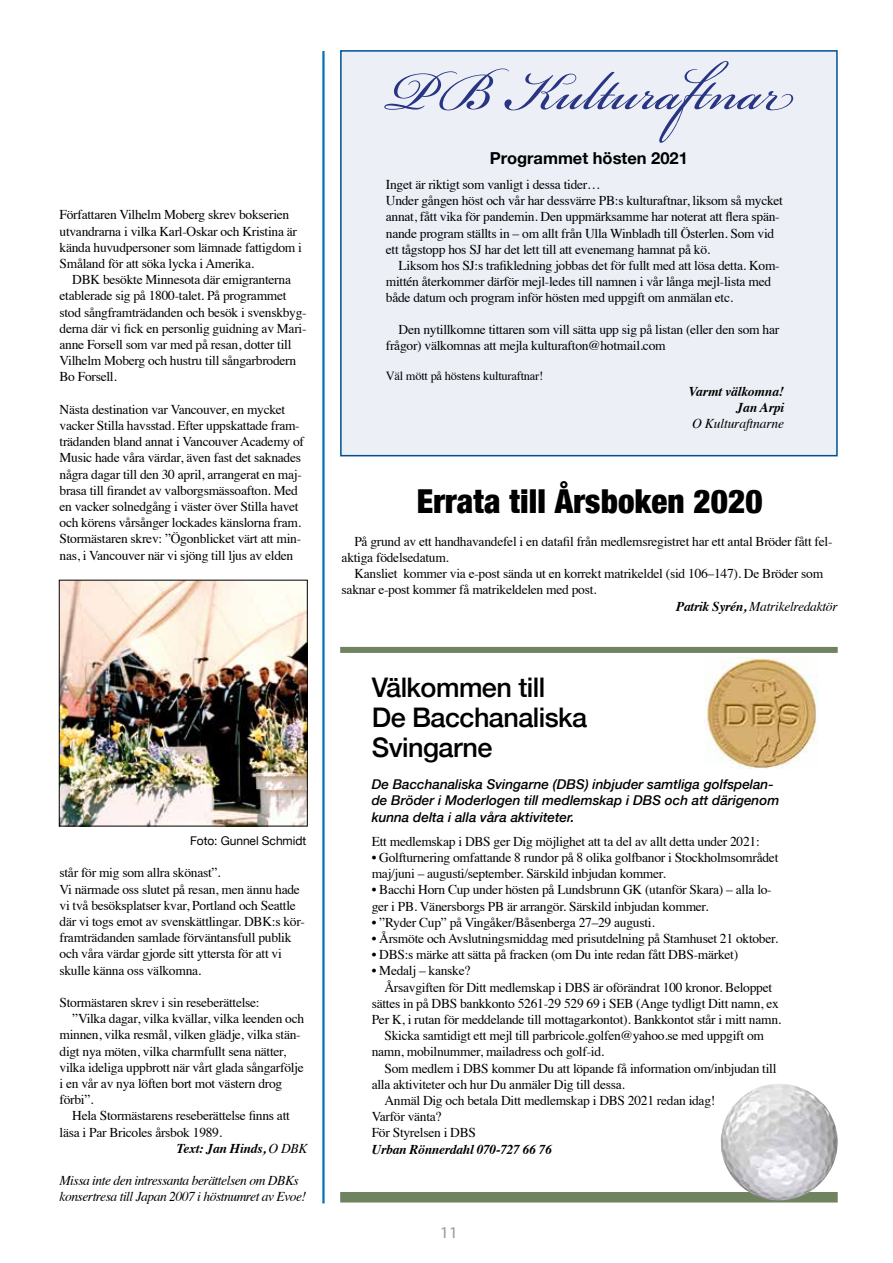
<style>
.page{position:relative;width:893px;height:1263px;background:#fff}
.page>*{position:absolute;margin:0;border:0;box-sizing:border-box;transform-origin:0 0}
.t1{font:84px "Bickham Script Pro";color:#283583}
.t2{font:900 condensed 33px "Helvetica Neue";letter-spacing:.005em;color:#000}
.t3{font:500 27px/30px "Helvetica Neue";letter-spacing:-.02em;color:#000}
.t4{font:700 16.5px "Helvetica Neue";color:#000}
.t5{font:16.5px "Myriad Pro";color:#9d9d9c;scale:1.1 1}
.t6{font:13.5px/16.2px "Times";letter-spacing:-.02em;color:#000}
.t7{font:italic 500 13.5px/16.2px "Helvetica Neue";color:#000}
.t8{font:italic 13.5px/16.2px "Times";letter-spacing:-.035em;color:#000}
.t9{font:italic 700 13.5px/16.2px "Times";letter-spacing:-.02em;color:#000;text-align:right}
.t10{font:italic 13.5px "Times";letter-spacing:-.01em;color:#000}
.t11{font:12.45px "Times";letter-spacing:-.02em;color:#000}
.t12{font:12px "Helvetica Neue";letter-spacing:-.005em;color:#000}
.s1{font-weight:400}
.s2{font-weight:700}
</style>
<div class="page">
<div style="left:340px;top:647px;width:498px;height:6px;background:#708360"></div>
<div style="left:340px;top:1192px;width:498px;height:10px;background:#708360"></div>
<img style="left:61px;top:582px;width:245px;height:242px">
<div style="left:59px;top:580px;width:249px;height:246px;border:1px solid #000"></div>
<hr style="left:322px;top:51px;width:3px;height:1152px;background:#0075b9">
<div style="left:341px;top:51px;width:496px;height:405px;background:#edeff7"></div>
<div style="left:340px;top:50px;width:498px;height:406px;border:2px solid #004f93"></div>
<img style="left:704px;top:658px;width:115px;height:111px">
<img style="left:721px;top:1084px;width:58px;height:107px">
<p class="t6" style="left:60px;top:206px;width:244px">Författaren Vilhelm Moberg skrev bokserien utvandrarna i vilka Karl-Oskar och Kristina är kända huvudpersoner som lämnade fattigdom i Småland för att söka lycka i Amerika.</p>
<p class="t6" style="left:60px;top:270px;width:249px;text-indent:13px">DBK besökte Minnesota där emigranterna etablerade sig på 1800-talet. På programmet stod sångframträdanden och besök i svenskbyg&shy;derna där vi fick en personlig guidning av Mari&shy;anne Forsell som var med på resan, dotter till Vilhelm Moberg och hustru till sångarbrodern Bo Forsell.</p>
<p class="t6" style="left:60px;top:400px;width:246px">Nästa destination var Vancouver, en mycket vacker Stilla havsstad. Efter uppskattade fram&shy;trädanden bland annat i Vancouver Academy of Music hade våra värdar, även fast det saknades några dagar till den 30 april, arrangerat en maj&shy;brasa till firandet av valborgsmässoafton. Med en vacker solnedgång i väster över Stilla havet och körens vårsånger lockades känslorna fram.<br>Stormästaren skrev: ”Ögonblicket värt att min&shy;nas, i Vancouver när vi sjöng till ljus av elden</p>
<p class="t12" style="left:190px;top:832px;width:118px">Foto: Gunnel Schmidt</p>
<p class="t6" style="left:60px;top:863px;width:247px">står för mig som allra skönast”.<br>Vi närmade oss slutet på resan, men ännu hade vi två besöksplatser kvar, Portland och Seattle där vi togs emot av svenskättlingar. DBK:s kör&shy;framträdanden samlade förväntansfull publik och våra värdar gjorde sitt yttersta för att vi skulle känna oss välkomna.</p>
<p class="t6" style="left:60px;top:993px;width:202px">Stormästaren skrev i sin reseberättelse:</p>
<p class="t6" style="left:72px;top:1009px;width:233px">”Vilka dagar, vilka kvällar, vilka leenden och</p>
<p class="t6" style="left:60px;top:1025px;width:243px">minnen, vilka resmål, vilken glädje, vilka stän-</p>
<p class="t6" style="left:60px;top:1042px;width:228px">digt nya möten, vilka charmfullt sena nätter,</p>
<p class="t6" style="left:60px;top:1058px;width:246px">vilka ideliga uppbrott när vårt glada sångarfölje</p>
<p class="t6" style="left:60px;top:1074px;width:224px">i en vår av nya löften bort mot västern drog</p>
<p class="t6" style="left:60px;top:1090px;width:35px">förbi”.</p>
<p class="t6" style="left:72px;top:1106px;width:219px">Hela Stormästarens reseberättelse finns att</p>
<p class="t6" style="left:60px;top:1123px;width:164px">läsa i Par Bricoles årsbok 1989.</p>
<p class="t9" style="left:177px;top:1139px;width:132px">Text: Jan Hinds, <span class="s1">O DBK</span></p>
<p class="t8" style="left:60px;top:1172px;width:248px">Missa inte den intressanta berättelsen om DBKs konsertresa till Japan 2007 i höstnumret av Evoe!</p>
<h1 class="t1" style="left:386px;top:31px;width:399px">PB Kulturaftnar</h1>
<p class="t4" style="left:490px;top:145px;width:200px">Programmet hösten 2021</p>
<p class="t6" style="left:386px;top:175px;width:399px">Inget är riktigt som vanligt i dessa tider…<br>Under gången höst och vår har dessvärre PB:s kulturaftnar, liksom så mycket annat, fått vika för pandemin. Den uppmärksamme har noterat att flera spän&shy;nande program ställts in – om allt från Ulla Winbladh till Österlen. Som vid ett tågstopp hos SJ har det lett till att evenemang hamnat på kö.</p>
<p class="t6" style="left:386px;top:256px;width:395px;text-indent:13px">Liksom hos SJ:s trafikledning jobbas det för fullt med att lösa detta. Kom&shy;mittén återkommer därför mejl-ledes till namnen i vår långa mejl-lista med både datum och program inför hösten med uppgift om anmälan etc.</p>
<p class="t6" style="left:386px;top:320px;width:395px;text-indent:13px">Den nytillkomne tittaren som vill sätta upp sig på listan (eller den som har frågor) välkomnas att mejla kulturafton@hotmail.com</p>
<p class="t11" style="left:386px;top:364px;width:159px">Väl mött på höstens kulturaftnar!</p>
<p class="t9" style="left:689px;top:382px;width:97px">Varmt välkomna!<br>Jan Arpi</p>
<p class="t10" style="left:692px;top:412px;width:94px">O Kulturaftnarne</p>
<h2 class="t2" style="left:417px;top:474px;width:347px">Errata till Årsboken 2020</h2>
<p class="t6" style="left:342px;top:532px;width:492px;text-indent:13px">På grund av ett handhavandefel i en datafil från medlemsregistret har ett antal Bröder fått fel&shy;aktiga födelsedatum.</p>
<p class="t6" style="left:354px;top:564px;width:470px">Kansliet kommer via e-post sända ut en korrekt matrikeldel (sid 106–147). De Bröder som</p>
<p class="t6" style="left:342px;top:580px;width:256px">saknar e-post kommer få matrikeldelen med post.</p>
<p class="t8" style="left:676px;top:597px;width:163px"><span class="s2">Patrik Syrén,</span> Matrikelredaktör</p>
<h3 class="t3" style="left:372px;top:670px;width:217px">Välkommen till<br>De Bacchanaliska<br>Svingarne</h3>
<p class="t7" style="left:372px;top:775px;width:409px">De Bacchanaliska Svingarne (DBS) inbjuder samtliga golfspelan&shy;de Bröder i Moderlogen till medlemskap i DBS och att därigenom kunna delta i alla våra aktiviteter.</p>
<p class="t6" style="left:372px;top:832px;width:390px">Ett medlemskap i DBS ger Dig möjlighet att ta del av allt detta under 2021:</p>
<p class="t6" style="left:372px;top:848px;width:408px">• Golfturnering omfattande 8 rundor på 8 olika golfbanor i Stockholmsområdet maj/juni – augusti/september. Särskild inbjudan kommer.</p>
<p class="t6" style="left:372px;top:880px;width:402px">• Bacchi Horn Cup under hösten på Lundsbrunn GK (utanför Skara) – alla lo&shy;ger i PB. Vänersborgs PB är arrangör. Särskild inbjudan kommer.</p>
<p class="t6" style="left:372px;top:913px;width:284px">• ”Ryder Cup” på Vingåker/Båsenberga 27–29 augusti.</p>
<p class="t6" style="left:372px;top:929px;width:408px">• Årsmöte och Avslutningsmiddag med prisutdelning på Stamhuset 21 oktober.</p>
<p class="t6" style="left:372px;top:945px;width:368px">• DBS:s märke att sätta på fracken (om Du inte redan fått DBS-märket)</p>
<p class="t6" style="left:372px;top:961px;width:100px">• Medalj – kanske?</p>
<p class="t6" style="left:384px;top:978px;width:389px">Årsavgiften för Ditt medlemskap i DBS är oförändrat 100 kronor. Beloppet</p>
<p class="t6" style="left:372px;top:994px;width:409px">sättes in på DBS bankkonto 5261-29 529 69 i SEB (Ange tydligt Ditt namn, ex</p>
<p class="t6" style="left:372px;top:1010px;width:411px">Per K, i rutan för meddelande till mottagarkontot). Bankkontot står i mitt namn.</p>
<p class="t6" style="left:384px;top:1026px;width:381px">Skicka samtidigt ett mejl till parbricole.golfen@yahoo.se med uppgift om</p>
<p class="t6" style="left:372px;top:1042px;width:234px">namn, mobilnummer, mailadress och golf-id.</p>
<p class="t6" style="left:384px;top:1059px;width:393px">Som medlem i DBS kommer Du att löpande få information om/inbjudan till</p>
<p class="t6" style="left:372px;top:1075px;width:255px">alla aktiviteter och hur Du anmäler Dig till dessa.</p>
<p class="t6" style="left:384px;top:1091px;width:332px">Anmäl Dig och betala Ditt medlemskap i DBS 2021 redan idag!</p>
<p class="t6" style="left:372px;top:1107px;width:71px">Varför vänta?</p>
<p class="t6" style="left:372px;top:1123px;width:106px">För Styrelsen i DBS</p>
<p class="t9" style="left:372px;top:1140px;width:182px">Urban Rönnerdahl 070-727 66 76</p>
<p class="t5" style="left:440px;top:1222px;width:18px">11</p>
</div>
